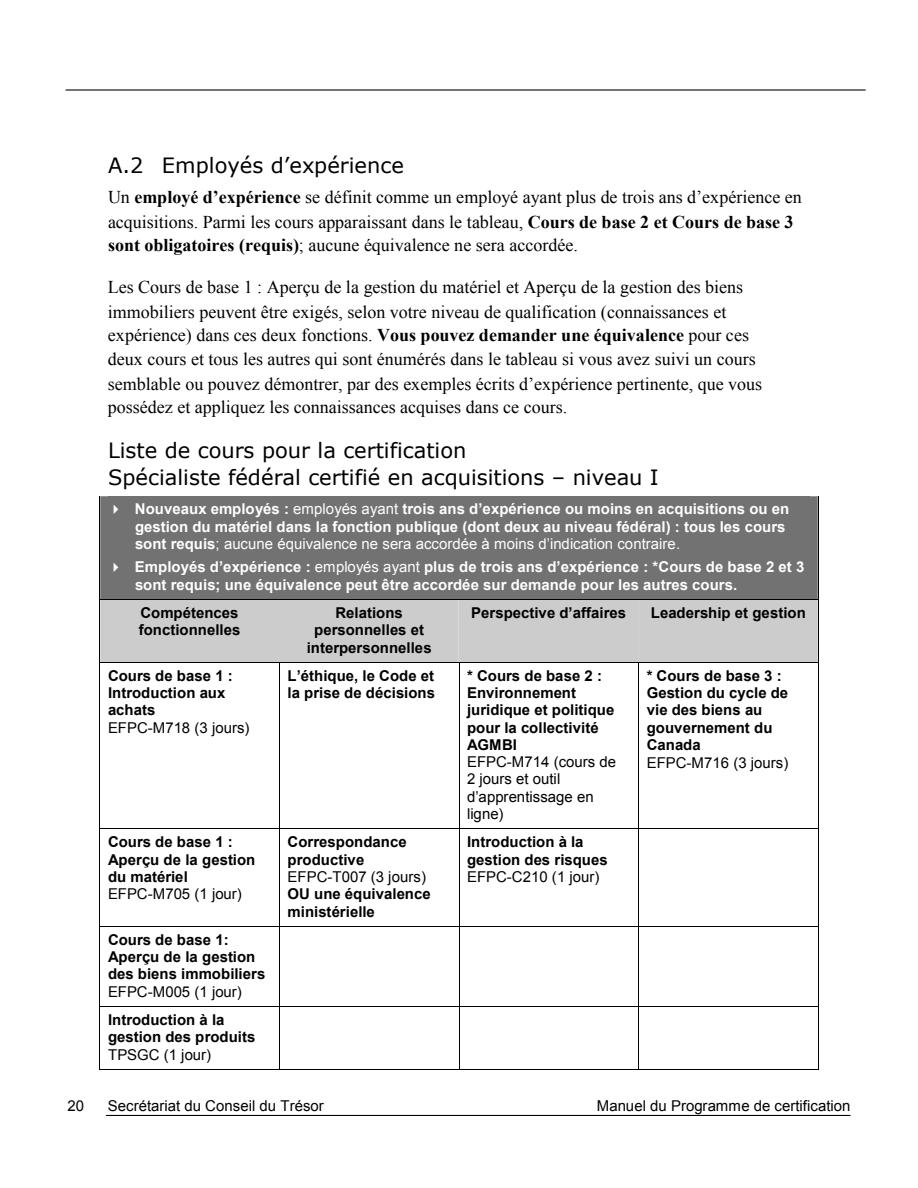
<style>
.page{position:relative;width:918px;height:1188px;background:#fff}
.page>*{position:absolute;margin:0;border:0;box-sizing:border-box;transform-origin:0 0}
.t1{font:21px/27px "Verdana";color:#000}
.t2{font:18px/24px "Times New Roman";color:#000}
.t3{font:700 15px/17.2px "Arial";color:#000}
.t4{font:700 15px/17.2px "Arial";letter-spacing:.005em;color:#fff}
.t5{font:15px/17.2px "Arial";color:#000}
.s1{font-weight:700}
.s2{font-weight:400}
</style>
<div class="page">
<hr style="left:106px;top:1115px;width:744px;height:1px;background:#000">
<hr style="left:66px;top:89px;width:799px;height:2px;background:#000">
<div style="left:101px;top:496px;width:717px;height:103px;background:#727272"></div>
<hr style="left:100px;top:496px;width:1px;height:103px;background:#000">
<hr style="left:818px;top:496px;width:1px;height:103px;background:#000">
<div style="left:100px;top:599px;width:719px;height:64px;background:#ccc"></div>
<hr style="left:100px;top:663px;width:1px;height:165px;background:#000">
<hr style="left:279px;top:663px;width:1px;height:165px;background:#000">
<hr style="left:459px;top:663px;width:1px;height:165px;background:#000">
<hr style="left:638px;top:663px;width:1px;height:165px;background:#000">
<hr style="left:818px;top:663px;width:1px;height:165px;background:#000">
<hr style="left:100px;top:828px;width:179px;height:1px;background:#000">
<hr style="left:280px;top:828px;width:179px;height:1px;background:#000">
<hr style="left:459px;top:828px;width:179px;height:1px;background:#000">
<hr style="left:639px;top:828px;width:179px;height:1px;background:#000">
<hr style="left:100px;top:829px;width:1px;height:97px;background:#000">
<hr style="left:279px;top:829px;width:1px;height:97px;background:#000">
<hr style="left:459px;top:829px;width:1px;height:97px;background:#000">
<hr style="left:638px;top:829px;width:1px;height:97px;background:#000">
<hr style="left:818px;top:829px;width:1px;height:97px;background:#000">
<hr style="left:100px;top:926px;width:179px;height:1px;background:#000">
<hr style="left:280px;top:926px;width:179px;height:1px;background:#000">
<hr style="left:459px;top:926px;width:179px;height:1px;background:#000">
<hr style="left:639px;top:926px;width:179px;height:1px;background:#000">
<hr style="left:100px;top:927px;width:1px;height:79px;background:#000">
<hr style="left:279px;top:927px;width:1px;height:79px;background:#000">
<hr style="left:459px;top:927px;width:1px;height:79px;background:#000">
<hr style="left:638px;top:927px;width:1px;height:79px;background:#000">
<hr style="left:818px;top:927px;width:1px;height:79px;background:#000">
<hr style="left:100px;top:1006px;width:179px;height:1px;background:#000">
<hr style="left:280px;top:1006px;width:179px;height:1px;background:#000">
<hr style="left:459px;top:1006px;width:179px;height:1px;background:#000">
<hr style="left:639px;top:1006px;width:179px;height:1px;background:#000">
<hr style="left:100px;top:1007px;width:1px;height:62px;background:#000">
<hr style="left:100px;top:1069px;width:179px;height:1px;background:#000">
<hr style="left:279px;top:1007px;width:1px;height:62px;background:#000">
<hr style="left:280px;top:1069px;width:179px;height:1px;background:#000">
<hr style="left:459px;top:1007px;width:1px;height:62px;background:#000">
<hr style="left:459px;top:1069px;width:179px;height:1px;background:#000">
<hr style="left:638px;top:1007px;width:1px;height:62px;background:#000">
<hr style="left:639px;top:1069px;width:179px;height:1px;background:#000">
<hr style="left:818px;top:1007px;width:1px;height:62px;background:#000">
<svg style="left:114px;top:505px;width:4px;height:9px"></svg>
<svg style="left:114px;top:563px;width:4px;height:9px"></svg>
<p class="t1" style="left:108px;top:151px;width:297px">A.2 Employés d’expérience</p>
<p class="t2" style="left:108px;top:185px;width:695px">Un <span class="s1">employé d’expérience</span> se définit comme un employé ayant plus de trois ans d’expérience en acquisitions. Parmi les cours apparaissant dans le tableau, <span class="s1">Cours de base 2 et Cours de base 3 sont obligatoires (requis)</span>; aucune équivalence ne sera accordée.</p>
<p class="t2" style="left:108px;top:275px;width:656px">Les Cours de base 1 : Aperçu de la gestion du matériel et Aperçu de la gestion des biens immobiliers peuvent être exigés, selon votre niveau de qualification (connaissances et expérience) dans ces deux fonctions. <span class="s1">Vous pouvez demander une équivalence</span> pour ces deux cours et tous les autres qui sont énumérés dans le tableau si vous avez suivi un cours semblable ou pouvez démontrer, par des exemples écrits d’expérience pertinente, que vous possédez et appliquez les connaissances acquises dans ce cours.</p>
<p class="t1" style="left:108px;top:436px;width:552px">Liste de cours pour la certification<br>Spécialiste fédéral certifié en acquisitions – niveau I</p>
<p class="t4" style="left:135px;top:501px;width:656px">Nouveaux employés : <span class="s2">employés ayant</span> trois ans d’expérience ou moins en acquisitions ou en gestion du matériel dans la fonction publique (dont deux au niveau fédéral) : tous les cours sont requis<span class="s2">; aucune équivalence ne sera accordée à moins d’indication contraire.</span></p>
<p class="t4" style="left:135px;top:558px;width:671px">Employés d’expérience : <span class="s2">employés ayant</span> plus de trois ans d’expérience : *Cours de base 2 et 3 sont requis; une équivalence peut être accordée sur demande pour les autres cours.</p>
<p class="t3" style="left:139px;top:604px;width:103px">Compétences fonctionnelles</p>
<p class="t3" style="left:307px;top:604px;width:126px;text-align:center">Relations personnelles et interpersonnelles</p>
<p class="t3" style="left:471px;top:604px;width:157px">Perspective d’affaires</p>
<p class="t3" style="left:651px;top:604px;width:156px">Leadership et gestion</p>
<p class="t3" style="left:108px;top:667px;width:126px">Cours de base 1 :<br>Introduction aux achats</p>
<p class="t5" style="left:108px;top:719px;width:143px">EFPC-M718 (3 jours)</p>
<p class="t3" style="left:288px;top:667px;width:149px">L’éthique, le Code et la prise de décisions</p>
<p class="t3" style="left:467px;top:667px;width:149px">* Cours de base 2 :<br>Environnement juridique et politique pour la collectivité<br>AGMBI</p>
<p class="t5" style="left:467px;top:754px;width:151px">EFPC-M714 (cours de<br>2 jours et outil d’apprentissage en ligne)</p>
<p class="t3" style="left:647px;top:667px;width:143px">* Cours de base 3 :<br>Gestion du cycle de vie des biens au gouvernement du<br>Canada</p>
<p class="t5" style="left:647px;top:754px;width:143px">EFPC-M716 (3 jours)</p>
<p class="t3" style="left:108px;top:833px;width:149px">Cours de base 1 :<br>Aperçu de la gestion du matériel</p>
<p class="t5" style="left:108px;top:886px;width:135px">EFPC-M705 (1 jour)</p>
<p class="t3" style="left:108px;top:931px;width:159px">Cours de base 1:<br>Aperçu de la gestion des biens immobiliers</p>
<p class="t5" style="left:108px;top:983px;width:135px">EFPC-M005 (1 jour)</p>
<p class="t3" style="left:108px;top:1011px;width:149px">Introduction à la gestion des produits</p>
<p class="t5" style="left:108px;top:1046px;width:105px">TPSGC (1 jour)</p>
<p class="t3" style="left:288px;top:833px;width:121px">Correspondance productive</p>
<p class="t5" style="left:288px;top:868px;width:140px">EFPC-T007 (3 jours)</p>
<p class="t3" style="left:288px;top:885px;width:145px">OU une équivalence ministérielle</p>
<p class="t3" style="left:467px;top:833px;width:142px">Introduction à la gestion des risques</p>
<p class="t5" style="left:467px;top:868px;width:134px">EFPC-C210 (1 jour)</p>
<p class="t5" style="left:68px;top:1097px;width:18px">20</p>
<p class="t5" style="left:108px;top:1097px;width:217px">Secrétariat du Conseil du Trésor</p>
<p class="t5" style="left:597px;top:1097px;width:255px">Manuel du Programme de certification</p>
</div>
